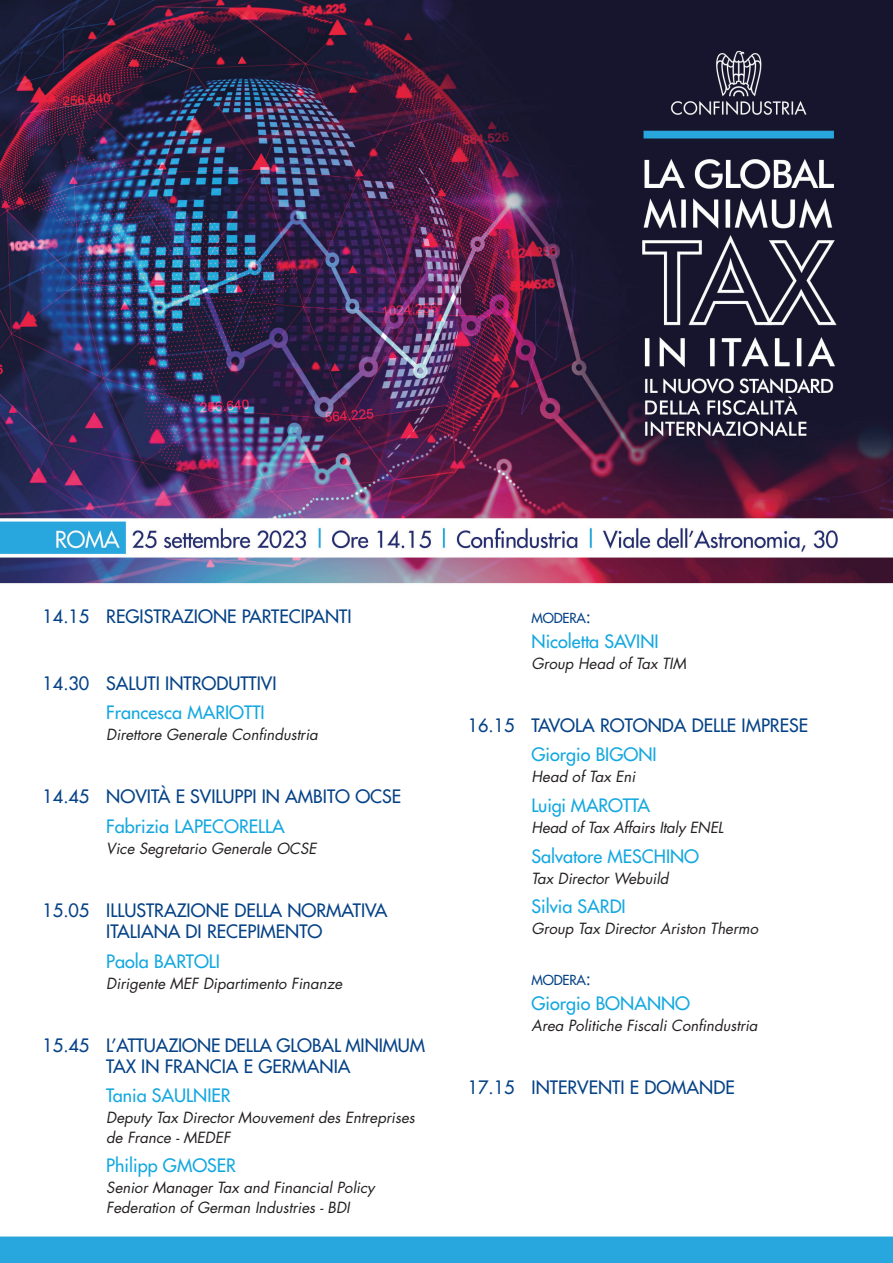
<style>
.page{position:relative;width:893px;height:1263px;background:#fff}
.page>*{position:absolute;margin:0;border:0;box-sizing:border-box;transform-origin:0 0}
.t1{font:500 18px/21px "Futura Std";color:#054286;text-align:center}
.t2{font:500 18px "Futura Std";color:#14a8e0}
.t3{font:italic 15px/19.5px "Futura Std";color:#231f20}
.t4{font:500 13.5px "Futura Std";letter-spacing:-.015em;color:#054286}
.s1{font-size:18px}
</style>
<div class="page">
<img style="left:0;top:0;width:893px;height:1263px">
<p class="t1" style="left:43px;top:606px;width:311px">14.15 REGISTRAZIONE PARTECIPANTI</p>
<p class="t1" style="left:43px;top:673px;width:236px">14.30 SALUTI INTRODUTTIVI</p>
<p class="t2" style="left:106px;top:703px;width:160px">Francesca MARIOTTI</p>
<p class="t3" style="left:106px;top:726px;width:213px">Direttore Generale Confindustria</p>
<p class="t1" style="left:43px;top:787px;width:360px">14.45 NOVITÀ E SVILUPPI IN AMBITO OCSE</p>
<p class="t2" style="left:106px;top:816px;width:180px">Fabrizia LAPECORELLA</p>
<p class="t3" style="left:106px;top:840px;width:212px">Vice Segretario Generale OCSE</p>
<p class="t1" style="left:43px;top:900px;width:347px">15.05 ILLUSTRAZIONE DELLA NORMATIVA<br>ITALIANA DI RECEPIMENTO</p>
<p class="t2" style="left:106px;top:951px;width:115px">Paola BARTOLI</p>
<p class="t3" style="left:106px;top:974px;width:238px">Dirigente MEF Dipartimento Finanze</p>
<p class="t1" style="left:106px;top:1035px;width:320px;text-align:left;text-indent:-64px">15.45 L’ATTUAZIONE DELLA GLOBAL MINIMUM<br>TAX IN FRANCIA E GERMANIA</p>
<p class="t2" style="left:106px;top:1085px;width:126px">Tania SAULNIER</p>
<p class="t3" style="left:106px;top:1109px;width:310px">Deputy Tax Director Mouvement des Entreprises de France - MEDEF</p>
<p class="t2" style="left:106px;top:1155px;width:131px">Philipp GMOSER</p>
<p class="t3" style="left:106px;top:1179px;width:270px">Senior Manager Tax and Financial Policy<br>Federation of German Industries - BDI</p>
<p class="t4" style="left:531px;top:610px;width:61px">MODERA<span class="s1">:</span></p>
<p class="t2" style="left:531px;top:631px;width:129px">Nicoletta SAVINI</p>
<p class="t3" style="left:531px;top:655px;width:156px">Group Head of Tax TIM</p>
<p class="t1" style="left:468px;top:715px;width:342px">16.15 TAVOLA ROTONDA DELLE IMPRESE</p>
<p class="t2" style="left:531px;top:745px;width:127px">Giorgio BIGONI</p>
<p class="t3" style="left:531px;top:768px;width:105px">Head of Tax Eni</p>
<p class="t2" style="left:531px;top:795px;width:120px">Luigi MAROTTA</p>
<p class="t3" style="left:531px;top:819px;width:193px">Head of Tax Affairs Italy ENEL</p>
<p class="t2" style="left:531px;top:846px;width:169px">Salvatore MESCHINO</p>
<p class="t3" style="left:531px;top:869px;width:138px">Tax Director Webuild</p>
<p class="t2" style="left:531px;top:896px;width:96px">Silvia SARDI</p>
<p class="t3" style="left:531px;top:920px;width:228px">Group Tax Director Ariston Thermo</p>
<p class="t4" style="left:531px;top:972px;width:61px">MODERA<span class="s1">:</span></p>
<p class="t2" style="left:531px;top:993px;width:160px">Giorgio BONANNO</p>
<p class="t3" style="left:531px;top:1017px;width:228px">Area Politiche Fiscali Confindustria</p>
<p class="t1" style="left:468px;top:1077px;width:268px">17.15 INTERVENTI E DOMANDE</p>
</div>
